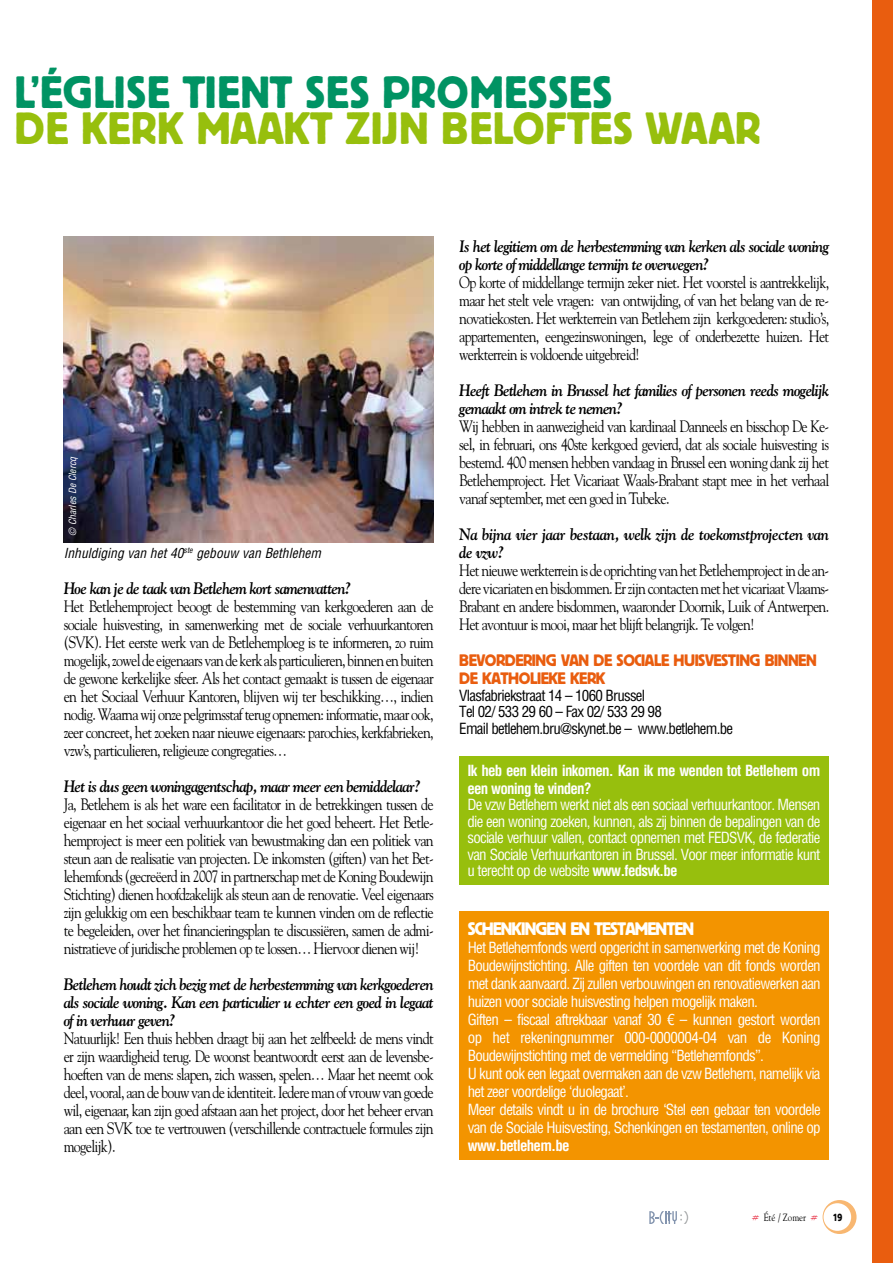
<style>
.page{position:relative;width:893px;height:1263px;background:#fff}
.page>*{position:absolute;margin:0;border:0;box-sizing:border-box;transform-origin:0 0}
.t1{font:45px "Block BE";letter-spacing:.02em;color:#97bf0d}
.t2{font:45px "Block BE";letter-spacing:.02em;color:#009363}
.t3{font:18px "Block BE";letter-spacing:-.05em;color:#fff}
.t4{font:16.5px/18px "Goudy Std";letter-spacing:-.05em;color:#000;text-align:justify;scale:.85 1}
.t5{font:italic 700 16.5px/18px "Goudy Std";letter-spacing:-.05em;color:#000;scale:.9 1}
.t6{font:italic 700 16.5px/18px "Goudy Std";letter-spacing:-.03em;color:#000;scale:.9 1}
.t7{font:16.5px/18px "Block BE";letter-spacing:-.03em;color:#e95d0f}
.t8{font:condensed 15px/18px "Helvetica LT Std";letter-spacing:-.05em;color:#fff;text-align:justify}
.t9{font:condensed 15px/16.5px "Helvetica LT Std";letter-spacing:-.05em;color:#000}
.t10{font:700 condensed 15px/18px "Helvetica LT Std";letter-spacing:-.05em;color:#fff}
.t11{font:italic condensed 13.5px "Helvetica LT Std";color:#000}
.t12{font:10.5px "Goudy Std";color:#000;scale:.85 1}
.t13{font:10.5px "Block BE";color:#000;scale:.85 1}
.t14{font:italic condensed 9.75px "Helvetica LT Std";color:#fff}
.s1{font-weight:700}
.s2{color:#e2001a}
</style>
<div class="page">
<div style="left:823px;top:1200px;width:33px;height:34px;background:#f8b771;border-radius:50%"></div>
<div style="left:823px;top:1203px;width:28px;height:28px;background:#fff;border-radius:50%"></div>
<svg style="left:649px;top:1211px;width:39px;height:13px"></svg>
<div style="left:872px;top:0;width:21px;height:1263px;background:#e95d0f"></div>
<div style="left:459px;top:756px;width:370px;height:129px;background:#97bf0d"></div>
<div style="left:459px;top:911px;width:370px;height:248px;background:#f39400"></div>
<img style="left:64px;top:236px;width:370px;height:306px">
<h1 class="t2" style="left:15px;top:67px;width:596px">L’ÉGLISE TIENT SES PROMESSES</h1>
<h1 class="t1" style="left:15px;top:103px;width:747px">DE KERK MAAKT ZIJN BELOFTES WAAR</h1>
<p class="t14" style="left:67px;top:536px;width:81px;rotate:-90deg">© Charles De Clercq</p>
<p class="t11" style="left:64px;top:544px;width:259px">Inhuldiging van het 40<sup>ste</sup> gebouw van Bethlehem</p>
<p class="t5" style="left:64px;top:579px;width:320px">Hoe kan je de taak van Betlehem kort samenvatten?</p>
<p class="t4" style="left:64px;top:597px;width:437px">Het Betlehemproject beoogt de bestemming van kerkgoederen aan de sociale huisvesting, in samenwerking met de sociale verhuurkantoren (SVK). Het eerste werk van de Betlehemploeg is te informeren, zo ruim mogelijk, zowel de eigenaars van de kerk als particulieren, binnen en buiten de gewone kerkelijke sfeer. Als het contact gemaakt is tussen de eigenaar en het Sociaal Verhuur Kantoren, blijven wij ter beschikking…, indien nodig. Waarna wij onze pelgrimsstaf terug opnemen: informatie, maar ook, zeer concreet, het zoeken naar nieuwe eigenaars: parochies, kerkfabrieken, vzw’s, particulieren, religieuze congregaties…</p>
<p class="t5" style="left:64px;top:777px;width:397px">Het is dus geen woningagentschap, maar meer een bemiddelaar?</p>
<p class="t4" style="left:64px;top:795px;width:437px">Ja, Betlehem is als het ware een facilitator in de betrekkingen tussen de eigenaar en het sociaal verhuurkantoor die het goed beheert. Het Betle&shy;hemproject is meer een politiek van bewustmaking dan een politiek van steun aan de realisatie van projecten. De inkomsten (giften) van het Bet&shy;lehemfonds (gecreëerd in 2007 in partnerschap met de Koning Boudewijn Stichting) dienen hoofdzakelijk als steun aan de renovatie. Veel eigenaars zijn gelukkig om een beschikbaar team te kunnen vinden om de reflectie te begeleiden, over het financieringsplan te discussiëren, samen de admi&shy;nistratieve of juridische problemen op te lossen… Hiervoor dienen wij!</p>
<p class="t5" style="left:64px;top:975px;width:413px;text-align:justify">Betlehem houdt zich bezig met de herbestemming van kerkgoederen als sociale woning. Kan een particulier u echter een goed in legaat of in verhuur geven?</p>
<p class="t4" style="left:64px;top:1029px;width:437px">Natuurlijk! Een thuis hebben draagt bij aan het zelfbeeld: de mens vindt er zijn waardigheid terug. De woonst beantwoordt eerst aan de levensbe&shy;hoeften van de mens: slapen, zich wassen, spelen… Maar het neemt ook deel, vooral, aan de bouw van de identiteit. Iedere man of vrouw van goede wil, eigenaar, kan zijn goed afstaan aan het project, door het beheer ervan aan een SVK toe te vertrouwen (verschillende contractuele formules zijn mogelijk).</p>
<p class="t5" style="left:459px;top:237px;width:413px">Is het legitiem om de herbestemming van kerken als sociale woning op korte of middellange termijn te overwegen?</p>
<p class="t4" style="left:459px;top:273px;width:437px">Op korte of middellange termijn zeker niet. Het voorstel is aantrekkelijk, maar het stelt vele vragen: van ontwijding, of van het belang van de re&shy;novatiekosten. Het werkterrein van Betlehem zijn kerkgoederen: studio’s, appartementen, eengezinswoningen, lege of onderbezette huizen. Het werkterrein is voldoende uitgebreid!</p>
<p class="t5" style="left:459px;top:381px;width:412px">Heeft Betlehem in Brussel het families of personen reeds mogelijk gemaakt om intrek te nemen?</p>
<p class="t4" style="left:459px;top:417px;width:437px">Wij hebben in aanwezigheid van kardinaal Danneels en bisschop De Ke&shy;sel, in februari, ons 40ste kerkgoed gevierd, dat als sociale huisvesting is bestemd. 400 mensen hebben vandaag in Brussel een woning dank zij het Betlehemproject. Het Vicariaat Waals-Brabant stapt mee in het verhaal vanaf september, met een goed in Tubeke.</p>
<p class="t6" style="left:459px;top:525px;width:412px">Na bijna vier jaar bestaan, welk zijn de toekomstprojecten van de vzw?</p>
<p class="t4" style="left:459px;top:561px;width:437px">Het nieuwe werkterrein is de oprichting van het Betlehemproject in de an&shy;dere vicariaten en bisdommen. Er zijn contacten met het vicariaat Vlaams-Brabant en andere bisdommen, waaronder Doornik, Luik of Antwerpen.<br>Het avontuur is mooi, maar het blijft belangrijk. Te volgen!</p>
<p class="t7" style="left:459px;top:651px;width:359px">BEVORDERING VAN DE SOCIALE HUISVESTING BINNEN<br>DE KATHOLIEKE KERK</p>
<p class="t9" style="left:459px;top:687px;width:275px">Vlasfabriekstraat 14 – 1060 Brussel<br>Tel 02/ 533 29 60 – Fax 02/ 533 29 98<br>Email betlehem.bru@skynet.be – www.betlehem.be</p>
<p class="t10" style="left:467px;top:761px;width:354px">Ik heb een klein inkomen. Kan ik me wenden tot Betlehem om een woning te vinden?</p>
<p class="t8" style="left:467px;top:796px;width:354px;line-height:16.5px">De vzw Betlehem werkt niet als een sociaal verhuurkantoor. Mensen die een woning zoeken, kunnen, als zij binnen de bepalingen van de sociale verhuur vallen, contact opnemen met FEDSVK, de federatie van Sociale Verhuurkantoren in Brussel. Voor meer informatie kunt u terecht op de website <span class="s1">www.fedsvk.be</span></p>
<p class="t3" style="left:468px;top:918px;width:228px">SCHENKINGEN EN TESTAMENTEN</p>
<p class="t8" style="left:468px;top:938px;width:354px;text-align:left">Het Betlehemfonds werd opgericht in samenwerking met de Koning Boudewijnstichting. Alle giften ten voordele van dit fonds worden met dank aanvaard. Zij zullen verbouwingen en renovatiewerken aan huizen voor sociale huisvesting helpen mogelijk maken.<br>Giften – fiscaal aftrekbaar vanaf 30 € – kunnen gestort worden op het rekeningnummer 000-0000004-04 van de Koning Boudewijnstichting met de vermelding “Betlehemfonds”.<br>U kunt ook een legaat overmaken aan de vzw Betlehem, namelijk via het zeer voordelige ‘duolegaat’.<br>Meer details vindt u in de brochure ‘Stel een gebaar ten voordele van de Sociale Huisvesting, Schenkingen en testamenten, online op</p>
<p class="t10" style="left:468px;top:1136px;width:104px">www.betlehem.be</p>
<p class="t12" style="left:752px;top:1210px;width:78px"><span class="s2">#</span> Été / Zomer <span class="s2">#</span></p>
<p class="t13" style="left:833px;top:1211px;width:13px">19</p>
</div>
